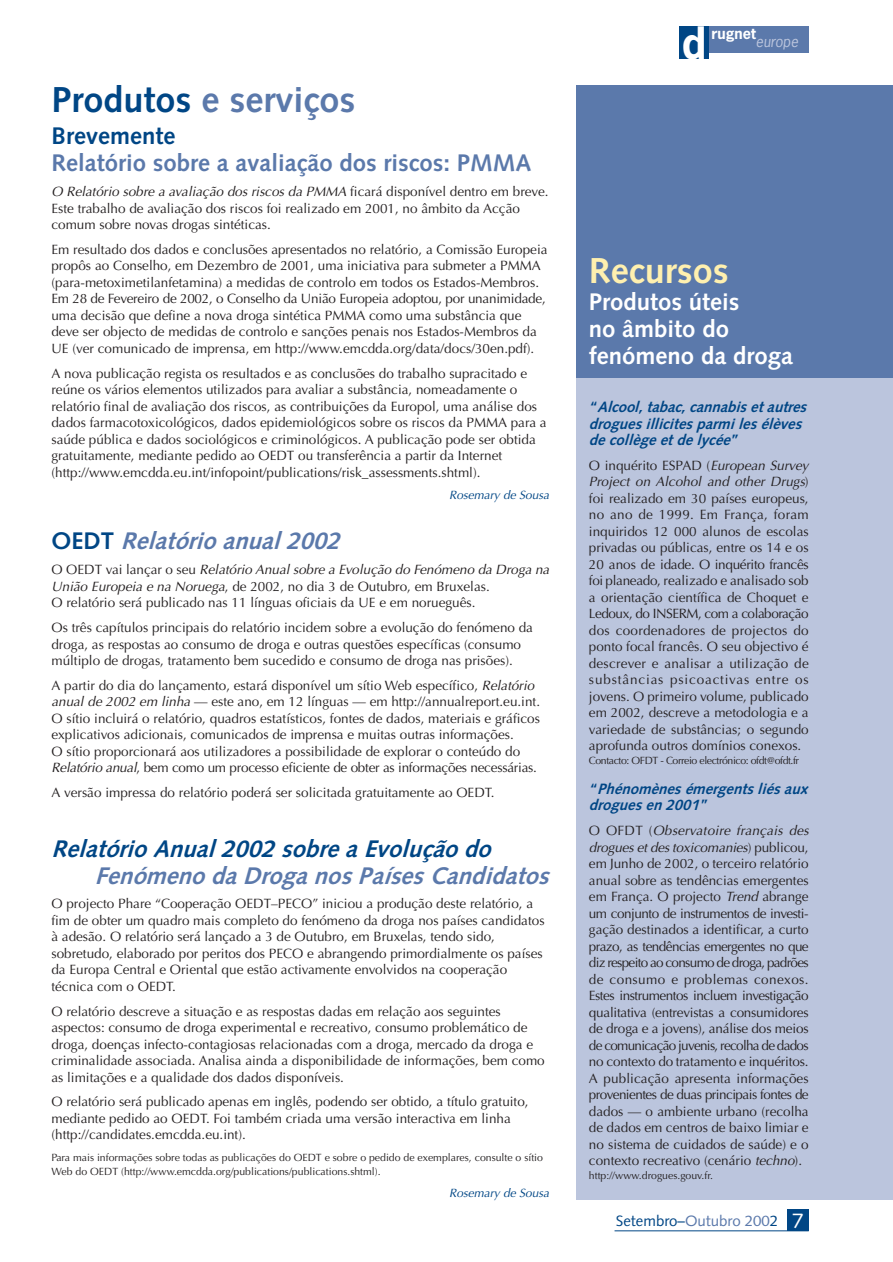
<style>
.page{position:relative;width:893px;height:1262px;background:#fff}
.page>*{position:absolute;margin:0;border:0;box-sizing:border-box;transform-origin:0 0}
.t1{font:700 42px "News Gothic";color:#fff}
.t2{font:700 36px "Syntax";color:#5b79ab}
.t3{font:700 36px "Syntax";color:#fff0af}
.t4{font:24px "Syntax Bol Ita";color:#5b79ab}
.t5{font:700 24px "Syntax";color:#5b79ab}
.t6{font:700 24px/27px "Syntax";color:#fff}
.t7{font:24px "Syntax Bol Ita";color:#004685}
.t8{font:700 24px "Syntax";color:#004685}
.t9{font:15px/16.5px "Syntax Bol Ita";color:#004685}
.t10{font:15px "Syntax";color:#004685}
.t11{font:700 14.55px "News Gothic";color:#fff}
.t12{font:italic 14.55px "News Gothic";color:#bbc5dd}
.t13{font:13.5px/16.5px "Optima";color:#231f20}
.t14{font:italic 12px "Optima";color:#004685}
.t15{font:10.5px/13.5px "Optima";color:#231f20}
.t16{font:10.5px "Optima";letter-spacing:-.04em;color:#231f20}
.s1{color:#004685}
.s2{font-style:italic}
.s3{font-family:"Syntax";font-weight:700;color:#004685}
.s4{color:#5b79ab}
.s5{font-size:21px;color:#fff}
</style>
<div class="page">
<div style="left:576px;top:372px;width:316px;height:827px;background:#bbc5dd"></div>
<div style="left:679px;top:26px;width:30px;height:33px;background:#004685"></div>
<div style="left:709px;top:26px;width:99px;height:27px;background:#5b79ab"></div>
<div style="left:787px;top:1209px;width:21px;height:21px;background:#004685"></div>
<hr style="left:614px;top:1230px;width:194px;height:1px;background:#004685">
<div style="left:576px;top:85px;width:316px;height:292px;background:#5b79ab"></div>
<h2 class="t2" style="left:51px;top:85px;width:305px"><span class="s1">Produtos</span> e serviços</h2>
<h3 class="t8" style="left:51px;top:126px;width:125px">Brevemente</h3>
<h3 class="t5" style="left:51px;top:153px;width:481px">Relatório sobre a avaliação dos riscos: PMMA</h3>
<p class="t13" style="left:51px;top:184px;width:499px"><span class="s2">O Relatório sobre a avaliação dos riscos da PMMA</span> ficará disponível dentro em breve.<br>Este trabalho de avaliação dos riscos foi realizado em 2001, no âmbito da Acção comum sobre novas drogas sintéticas.</p>
<p class="t13" style="left:51px;top:242px;width:497px">Em resultado dos dados e conclusões apresentados no relatório, a Comissão Europeia propôs ao Conselho, em Dezembro de 2001, uma iniciativa para submeter a PMMA (para-metoximetilanfetamina) a medidas de controlo em todos os Estados-Membros.<br>Em 28 de Fevereiro de 2002, o Conselho da União Europeia adoptou, por unanimidade, uma decisão que define a nova droga sintética PMMA como uma substância que deve ser objecto de medidas de controlo e sanções penais nos Estados-Membros da UE (ver comunicado de imprensa, em http://www.emcdda.org/data/docs/30en.pdf).</p>
<p class="t13" style="left:51px;top:366px;width:496px">A nova publicação regista os resultados e as conclusões do trabalho supracitado e reúne os vários elementos utilizados para avaliar a substância, nomeadamente o relatório final de avaliação dos riscos, as contribuições da Europol, uma análise dos dados farmacotoxicológicos, dados epidemiológicos sobre os riscos da PMMA para a saúde pública e dados sociológicos e criminológicos. A publicação pode ser obtida gratuitamente, mediante pedido ao OEDT ou transferência a partir da Internet (http://www.emcdda.eu.int/infopoint/publications/risk_assessments.shtml).</p>
<p class="t14" style="left:449px;top:490px;width:102px">Rosemary de Sousa</p>
<h3 class="t4" style="left:51px;top:531px;width:290px"><span class="s3">OEDT</span> Relatório anual 2002</h3>
<p class="t13" style="left:51px;top:563px;width:499px">O OEDT vai lançar o seu <span class="s2">Relatório Anual sobre a Evolução do Fenómeno da Droga na<br>União Europeia e na Noruega</span>, de 2002, no dia 3 de Outubro, em Bruxelas.<br>O relatório será publicado nas 11 línguas oficiais da UE e em norueguês.</p>
<p class="t13" style="left:51px;top:620px;width:483px">Os três capítulos principais do relatório incidem sobre a evolução do fenómeno da droga, as respostas ao consumo de droga e outras questões específicas (consumo múltiplo de drogas, tratamento bem sucedido e consumo de droga nas prisões).</p>
<p class="t13" style="left:51px;top:678px;width:490px">A partir do dia do lançamento, estará disponível um sítio Web específico, <span class="s2">Relatório anual de 2002 em linha</span> — este ano, em 12 línguas — em http://annualreport.eu.int.<br>O sítio incluirá o relatório, quadros estatísticos, fontes de dados, materiais e gráficos explicativos adicionais, comunicados de imprensa e muitas outras informações.<br>O sítio proporcionará aos utilizadores a possibilidade de explorar o conteúdo do <span class="s2">Relatório anual</span>, bem como um processo eficiente de obter as informações necessárias.</p>
<p class="t13" style="left:51px;top:785px;width:444px">A versão impressa do relatório poderá ser solicitada gratuitamente ao OEDT.</p>
<h3 class="t7" style="left:51px;top:838px;width:440px">Relatório Anual 2002 sobre a Evolução do</h3>
<h3 class="t4" style="left:95px;top:865px;width:455px">Fenómeno da Droga nos Países Candidatos</h3>
<p class="t13" style="left:51px;top:896px;width:494px">O projecto Phare “Cooperação OEDT–PECO” iniciou a produção deste relatório, a fim de obter um quadro mais completo do fenómeno da droga nos países candidatos à adesão. O relatório será lançado a 3 de Outubro, em Bruxelas, tendo sido, sobretudo, elaborado por peritos dos PECO e abrangendo primordialmente os países da Europa Central e Oriental que estão activamente envolvidos na cooperação técnica com o OEDT.</p>
<p class="t13" style="left:51px;top:1004px;width:495px">O relatório descreve a situação e as respostas dadas em relação aos seguintes aspectos: consumo de droga experimental e recreativo, consumo problemático de droga, doenças infecto-contagiosas relacionadas com a droga, mercado da droga e criminalidade associada. Analisa ainda a disponibilidade de informações, bem como as limitações e a qualidade dos dados disponíveis.</p>
<p class="t13" style="left:51px;top:1094px;width:478px">O relatório será publicado apenas em inglês, podendo ser obtido, a título gratuito, mediante pedido ao OEDT. Foi também criada uma versão interactiva em linha (http://candidates.emcdda.eu.int).</p>
<p class="t15" style="left:51px;top:1151px;width:493px">Para mais informações sobre todas as publicações do OEDT e sobre o pedido de exemplares, consulte o sítio<br>Web do OEDT (http://www.emcdda.org/publications/publications.shtml).</p>
<p class="t14" style="left:449px;top:1188px;width:102px">Rosemary de Sousa</p>
<h1 class="t1" style="left:681px;top:26px;width:26px">d</h1>
<p class="t11" style="left:711px;top:28px;width:46px">rugnet</p>
<p class="t12" style="left:755px;top:36px;width:44px">europe</p>
<h2 class="t3" style="left:589px;top:256px;width:141px">Recursos</h2>
<h3 class="t6" style="left:589px;top:290px;width:206px">Produtos úteis<br>no âmbito do fenómeno da droga</h3>
<p class="t9" style="left:589px;top:400px;width:219px">“Alcool, tabac, cannabis et autres drogues illicites parmi les élèves de collège et de lycée”</p>
<p class="t13" style="left:589px;top:458px;width:221px;text-align:justify">O inquérito ESPAD (<span class="s2">European Survey Project on Alcohol and other Drugs</span>) foi realizado em 30 países europeus, no ano de 1999. Em França, foram inquiridos 12 000 alunos de escolas privadas ou públicas, entre os 14 e os 20 anos de idade. O inquérito francês foi planeado, realizado e analisado sob a orientação científica de Choquet e Ledoux, do INSERM, com a colaboração dos coordenadores de projectos do ponto focal francês. O seu objectivo é descrever e analisar a utilização de substâncias psicoactivas entre os jovens. O primeiro volume, publicado em 2002, descreve a metodologia e a variedade de substâncias; o segundo aprofunda outros domínios conexos.</p>
<p class="t16" style="left:589px;top:756px;width:212px">Contacto: OFDT - Correio electrónico: ofdt@ofdt.fr</p>
<p class="t9" style="left:589px;top:782px;width:220px">“Phénomènes émergents liés aux drogues en 2001”</p>
<p class="t13" style="left:589px;top:823px;width:221px;text-align:justify">O OFDT (<span class="s2">Observatoire français des drogues et des toxicomanies</span>) publicou, em Junho de 2002, o terceiro relatório anual sobre as tendências emergentes em França. O projecto <span class="s2">Trend</span> abrange um conjunto de instrumentos de investi&shy;gação destinados a identificar, a curto prazo, as tendências emergentes no que diz respeito ao consumo de droga, padrões de consumo e problemas conexos.<br>Estes instrumentos incluem investigação qualitativa (entrevistas a consumidores de droga e a jovens), análise dos meios de comunicação juvenis, recolha de dados no contexto do tratamento e inquéritos.<br>A publicação apresenta informações provenientes de duas principais fontes de dados — o ambiente urbano (recolha de dados em centros de baixo limiar e no sistema de cuidados de saúde) e o contexto recreativo (cenário <span class="s2">techno</span>).</p>
<p class="t15" style="left:589px;top:1169px;width:126px">http://www.drogues.gouv.fr.</p>
<p class="t10" style="left:616px;top:1214px;width:189px">Setembro–<span class="s4">Outubro 200</span>2 <span class="s5">7</span></p>
</div>
